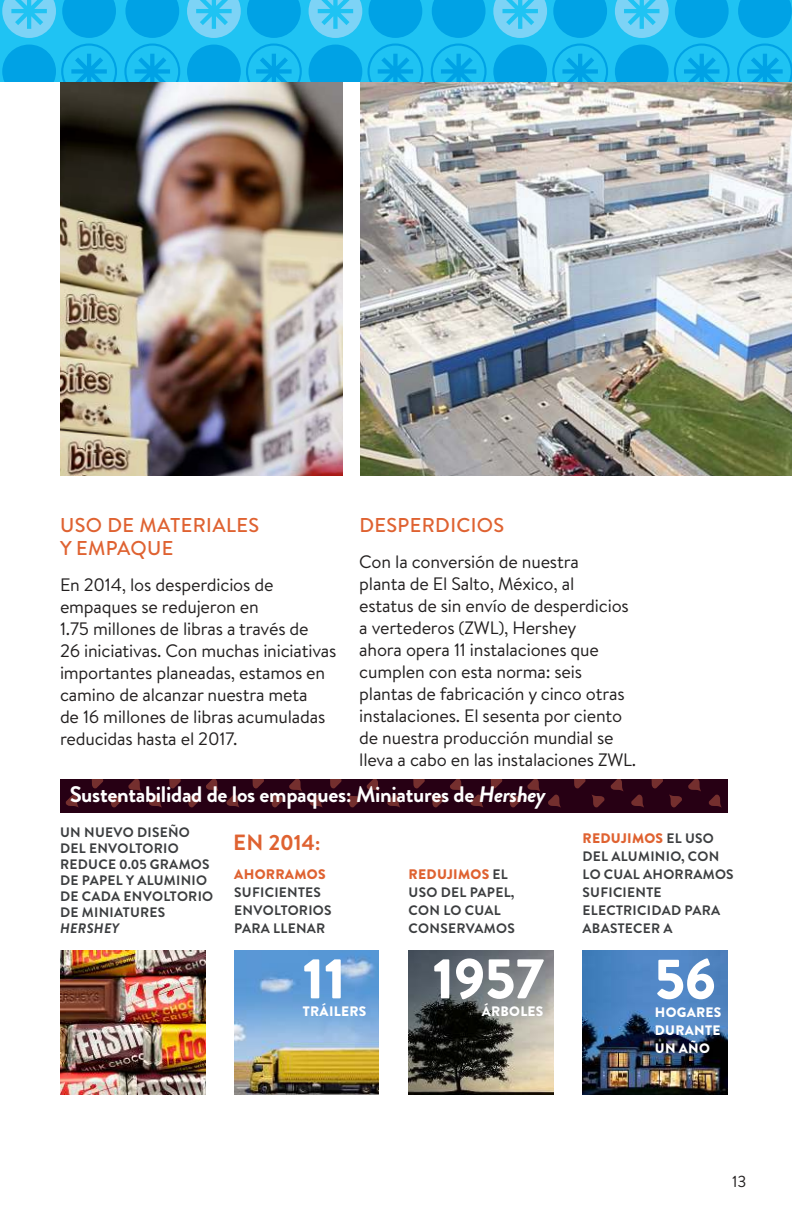
<style>
.page{position:relative;width:792px;height:1224px;background:#fff}
.page>*{position:absolute;margin:0;border:0;box-sizing:border-box;transform-origin:0 0}
.t1{font:900 57.4px "Brandon Grotesque";color:#fff}
.t2{font:700 22.4px "Brandon Grotesque";letter-spacing:-.015em;color:#fff}
.t3{font:700 22px "Brandon Grotesque";color:#df6231}
.t4{font:500 20px/23px "Brandon Text";letter-spacing:.02em;color:#df6231}
.t5{font:18px/22px "Brandon Text";letter-spacing:-.01em;color:#221f1f}
.t6{font:16px "Brandon Text";color:#221f1f}
.t7{font:700 13.8px/18px "Brandon Grotesque";letter-spacing:.02em;color:#3c3e40}
.t8{font:900 13.8px/18px "Brandon Grotesque";letter-spacing:.02em;color:#fff;text-align:justify}
.t9{font:900 13.8px "Brandon Grotesque";letter-spacing:.02em;color:#df6231}
.t10{font:italic 700 13.8px "Brandon Grotesque";letter-spacing:.02em;color:#3c3e40}
.s1{font-style:italic}
.s2{font-weight:900;color:#df6231}
</style>
<div class="page">
<img style="left:60px;top:82px;width:283px;height:393px">
<img style="left:361px;top:82px;width:431px;height:393px">
<svg style="left:0;top:0;width:792px;height:82px;background:#1ab6ed"></svg>
<img style="left:234px;top:951px;width:145px;height:144px">
<svg style="left:60px;top:780px;width:667px;height:32px;background:#310617"></svg>
<img style="left:583px;top:951px;width:144px;height:144px">
<img style="left:61px;top:951px;width:144px;height:144px">
<img style="left:409px;top:951px;width:144px;height:144px">
<p class="t4" style="left:60px;top:514px;width:200px">USO DE MATERIALES<br>Y EMPAQUE</p>
<p class="t5" style="left:60px;top:574px;width:278px">En 2014, los desperdicios de empaques se redujeron en<br>1.75 millones de libras a través de<br>26 iniciativas. Con muchas iniciativas importantes planeadas, estamos en camino de alcanzar nuestra meta<br>de 16 millones de libras acumuladas reducidas hasta el 2017.</p>
<p class="t4" style="left:359px;top:514px;width:147px">DESPERDICIOS</p>
<p class="t5" style="left:359px;top:551px;width:279px">Con la conversión de nuestra<br>planta de El Salto, México, al<br>estatus de sin envío de desperdicios a vertederos (ZWL), Hershey<br>ahora opera 11 instalaciones que cumplen con esta norma: seis plantas de fabricación y cinco otras instalaciones. El sesenta por ciento de nuestra producción mundial se lleva a cabo en las instalaciones ZWL.</p>
<p class="t2" style="left:70px;top:781px;width:478px">Sustentabilidad de los empaques: Miniatures de <span class="s1">Hershey</span></p>
<p class="t7" style="left:60px;top:825px;width:155px;line-height:16px">UN NUEVO DISEÑO<br>DEL ENVOLTORIO<br>REDUCE 0.05 GRAMOS<br>DE PAPEL Y ALUMINIO<br>DE CADA ENVOLTORIO<br>DE MINIATURES</p>
<p class="t10" style="left:60px;top:923px;width:60px">HERSHEY</p>
<p class="t3" style="left:233px;top:829px;width:89px">EN 2014:</p>
<p class="t9" style="left:234px;top:866px;width:93px">AHORRAMOS</p>
<p class="t7" style="left:234px;top:884px;width:99px">SUFICIENTES<br>ENVOLTORIOS<br>PARA LLENAR</p>
<h1 class="t1" style="left:303px;top:945px;width:44px">11</h1>
<p class="t8" style="left:303px;top:1003px;width:65px">TRÁILERS</p>
<p class="t7" style="left:409px;top:866px;width:108px"><span class="s2">REDUJIMOS</span> EL<br>USO DEL PAPEL,<br>CON LO CUAL<br>CONSERVAMOS</p>
<h1 class="t1" style="left:433px;top:945px;width:112px">1957</h1>
<p class="t8" style="left:482px;top:1003px;width:63px">ÁRBOLES</p>
<p class="t7" style="left:583px;top:830px;width:153px"><span class="s2">REDUJIMOS</span> EL USO<br>DEL ALUMINIO, CON<br>LO CUAL AHORRAMOS<br>SUFICIENTE<br>ELECTRICIDAD PARA<br>ABASTECER A</p>
<h1 class="t1" style="left:655px;top:945px;width:63px">56</h1>
<p class="t8" style="left:655px;top:1003px;width:68px">HOGARES DURANTE UN AÑO</p>
<p class="t6" style="left:732px;top:1173px;width:16px">13</p>
</div>
